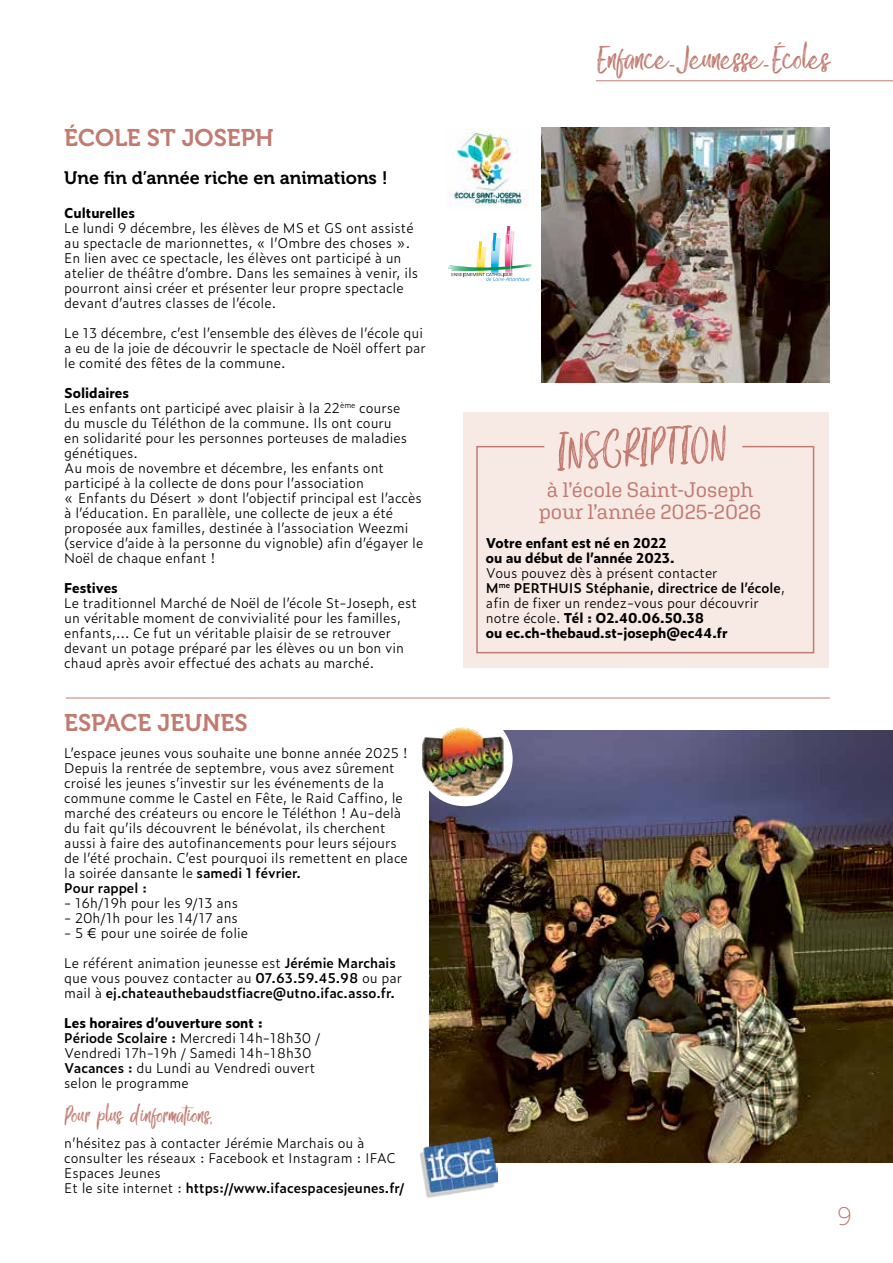
<style>
.page{position:relative;width:893px;height:1263px;background:#fff}
.page>*{position:absolute;margin:0;border:0;box-sizing:border-box;transform-origin:0 0}
.t1{font:60.15px "Gook Kitt";color:#c27b70}
.t2{font:45px "Gook Kitt";color:#c27b70}
.t3{font:31.65px "Gook Kitt";letter-spacing:.01em;color:#c27b70}
.t4{font:25.5px "Museo 100";color:#c27b70}
.t5{font:24px "Museo 700";color:#c27b70}
.t6{font:21px/22.5px "Aglet Slab";color:#c27b70;text-align:center}
.t7{font:18px "Museo 700";color:#000}
.t8{font:300 13.5px/15px "Zeitung Pro";color:#000}
.t9{font:600 13.5px/15px "Zeitung Pro";color:#000}
.t10{font:700 13.5px/15px "Zeitung Pro";color:#000}
.s1{font-weight:700}
.s2{font-weight:600}
.s3{font-weight:300}
</style>
<div class="page">
<svg style="left:448px;top:226px;width:83px;height:56px"></svg>
<hr style="left:66px;top:698px;width:764px;height:1px;background:#c27b70">
<hr style="left:596px;top:80px;width:297px;height:1px;background:#c27b70">
<img style="left:449px;top:131px;width:78px;height:76px">
<div style="left:463px;top:413px;width:366px;height:255px;background:#f7e9e4"></div>
<svg style="left:476px;top:445px;width:339px;height:209px"></svg>
<img style="left:542px;top:128px;width:287px;height:255px">
<img style="left:429px;top:731px;width:464px;height:432px">
<img style="left:421px;top:1137px;width:76px;height:61px">
<div style="left:417px;top:711px;width:96px;height:95px;background:#fff;border-radius:50%"></div>
<img style="left:422px;top:727px;width:83px;height:69px">
<h3 class="t5" style="left:64px;top:124px;width:211px">ÉCOLE ST JOSEPH</h3>
<h3 class="t7" style="left:64px;top:167px;width:325px">Une fin d’année riche en animations !</h3>
<p class="t10" style="left:64px;top:204px;width:72px">Culturelles</p>
<p class="t8" style="left:64px;top:220px;width:355px">Le lundi 9 décembre, les élèves de MS et GS ont assisté au spectacle de marionnettes, « l’Ombre des choses ».<br>En lien avec ce spectacle, les élèves ont participé à un atelier de théâtre d’ombre. Dans les semaines à venir, ils pourront ainsi créer et présenter leur propre spectacle devant d’autres classes de l’école.</p>
<p class="t8" style="left:64px;top:325px;width:363px">Le 13 décembre, c’est l’ensemble des élèves de l’école qui a eu de la joie de découvrir le spectacle de Noël offert par le comité des fêtes de la commune.</p>
<p class="t8" style="left:64px;top:385px;width:361px"><span class="s1">Solidaires<br></span>Les enfants ont participé avec plaisir à la 22<sup>ème</sup> course<br>du muscle du Téléthon de la commune. Ils ont couru<br>en solidarité pour les personnes porteuses de maladies génétiques.<br>Au mois de novembre et décembre, les enfants ont participé à la collecte de dons pour l’association<br>« Enfants du Désert » dont l’objectif principal est l’accès à l’éducation. En parallèle, une collecte de jeux a été proposée aux familles, destinée à l’association Weezmi (service d’aide à la personne du vignoble) afin d’égayer le Noël de chaque enfant !</p>
<p class="t10" style="left:64px;top:579px;width:55px">Festives</p>
<p class="t8" style="left:64px;top:595px;width:354px">Le traditionnel Marché de Noël de l’école St-Joseph, est un véritable moment de convivialité pour les familles, enfants,… Ce fut un véritable plaisir de se retrouver devant un potage préparé par les élèves ou un bon vin chaud après avoir effectué des achats au marché.</p>
<h3 class="t5" style="left:64px;top:709px;width:185px">ESPACE JEUNES</h3>
<p class="t8" style="left:64px;top:745px;width:345px">L’espace jeunes vous souhaite une bonne année 2025 !<br>Depuis la rentrée de septembre, vous avez sûrement croisé les jeunes s’investir sur les événements de la commune comme le Castel en Fête, le Raid Caffino, le marché des créateurs ou encore le Téléthon ! Au-delà du fait qu’ils découvrent le bénévolat, ils cherchent aussi à faire des autofinancements pour leurs séjours de l’été prochain. C’est pourquoi ils remettent en place la soirée dansante le <span class="s2">samedi 1 février.<br>Pour rappel :</span></p>
<p class="t8" style="left:64px;top:895px;width:175px">- 16h/19h pour les 9/13 ans</p>
<p class="t8" style="left:64px;top:910px;width:175px">- 20h/1h pour les 14/17 ans</p>
<p class="t8" style="left:64px;top:925px;width:185px">- 5 € pour une soirée de folie</p>
<p class="t9" style="left:64px;top:954px;width:339px"><span class="s3">Le référent animation jeunesse est</span> Jérémie Marchais <span class="s3">que vous pouvez contacter au</span> 07.63.59.45.98 <span class="s3">ou par mail à</span> ej.chateauthebaudstfiacre@utno.ifac.asso.fr.</p>
<p class="t8" style="left:64px;top:1015px;width:257px"><span class="s1">Les horaires d’ouverture sont :<br></span><span class="s2">Période Scolaire :</span> Mercredi 14h-18h30 / Vendredi 17h-19h / Samedi 14h-18h30<br><span class="s2">Vacances :</span> du Lundi au Vendredi ouvert selon le programme</p>
<h3 class="t3" style="left:64px;top:1102px;width:150px">Pour plus d’informations,</h3>
<p class="t8" style="left:64px;top:1135px;width:342px">n’hésitez pas à contacter Jérémie Marchais ou à consulter les réseaux : Facebook et Instagram : IFAC Espaces Jeunes<br>Et le site internet : <span class="s2">https://www.ifacespacesjeunes.fr/</span></p>
<h2 class="t2" style="left:596px;top:41px;width:235px">Enfance-Jeunesse-Écoles</h2>
<h1 class="t1" style="left:554px;top:427px;width:172px;rotate:-3deg">INSCRIPTION</h1>
<h3 class="t6" style="left:539px;top:478px;width:224px">à l’école Saint-Joseph pour l’année 2025-2026</h3>
<p class="t10" style="left:486px;top:534px;width:190px">Votre enfant est né en 2022 ou au début de l’année 2023.</p>
<p class="t8" style="left:486px;top:565px;width:301px">Vous pouvez dès à présent contacter<br><span class="s2">M</span><sup>me</sup> <span class="s2">PERTHUIS Stéphanie, directrice de l’école</span>, afin de fixer un rendez-vous pour découvrir notre école. <span class="s1">Tél : O2.40.06.50.38<br>ou ec.ch-thebaud.st-joseph@ec44.fr</span></p>
<h3 class="t4" style="left:837px;top:1202px;width:16px">9</h3>
</div>
